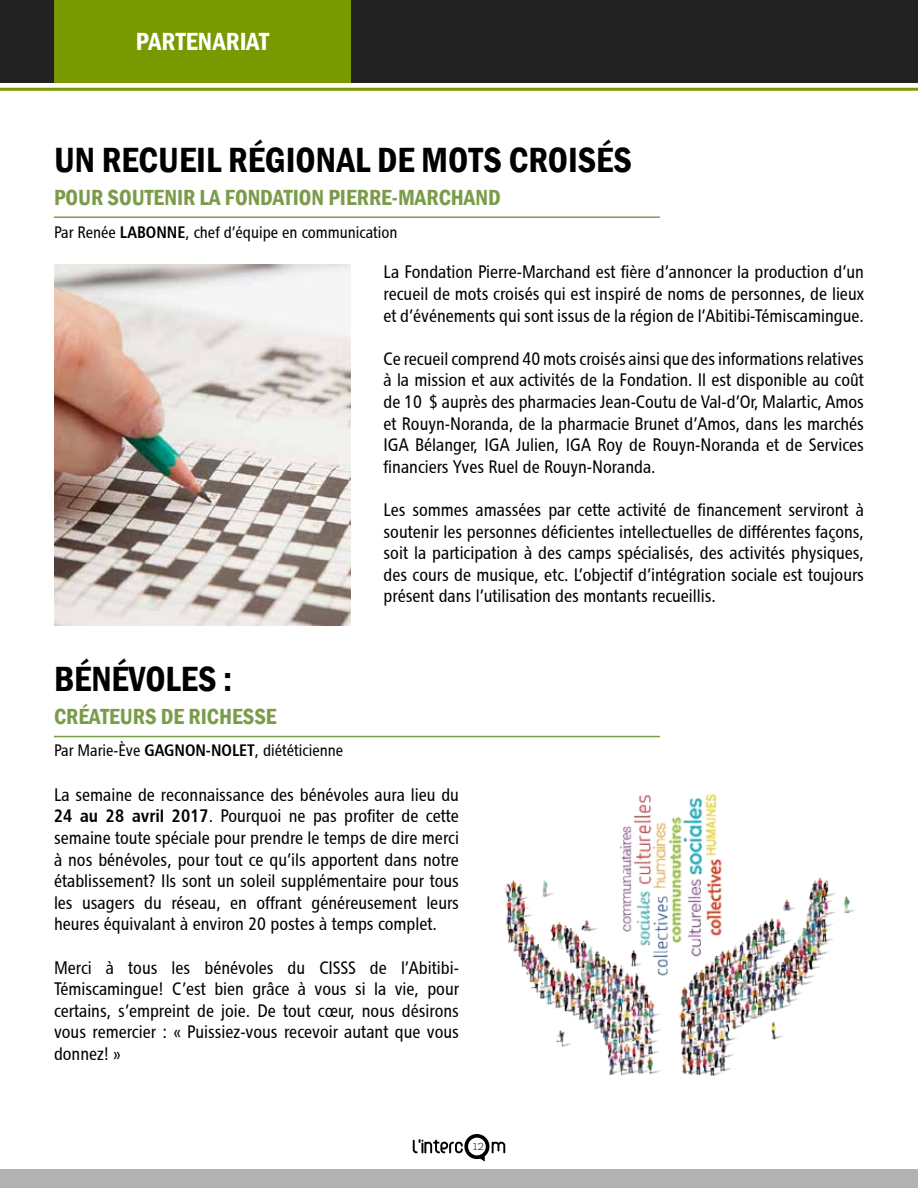
<style>
.page{position:relative;width:918px;height:1188px;background:#fff}
.page>*{position:absolute;margin:0;border:0;box-sizing:border-box;transform-origin:0 0}
.t1{font:600 condensed 36px "Franklin Gothic";color:#000}
.t2{font:600 condensed 25.5px "Franklin Gothic";color:#fff}
.t3{font:600 condensed 22.5px "Franklin Gothic";color:#7a9c49}
.t4{font:18px/21.6px "Chaloult Cond Normal";color:#000;text-align:justify}
.t5{font:16.5px "Chaloult Cond Normal";color:#000}
.t6{font:16.5px "Chaloult Cond Demi Gras Normal";color:#000}
.t7{font:300 15px "Klinic Slab";color:#000}
.s1{font-family:"Chaloult Cond Demi Gras Normal"}
</style>
<div class="page">
<div style="left:0;top:1170px;width:918px;height:18px;background:#b3b2b1"></div>
<div style="left:0;top:0;width:918px;height:82px;background:#232222"></div>
<svg style="left:413px;top:1134px;width:92px;height:28px"></svg>
<div style="left:54px;top:0;width:297px;height:82px;background:#799900"></div>
<hr style="left:0;top:88px;width:918px;height:3px;background:#799900">
<hr style="left:54px;top:216px;width:606px;height:2px;background:#7a9c49">
<hr style="left:54px;top:736px;width:606px;height:1px;background:#7a9c49">
<img style="left:54px;top:265px;width:297px;height:360px">
<img style="left:504px;top:793px;width:351px;height:283px">
<h2 class="t2" style="left:136px;top:24px;width:135px">PARTENARIAT</h2>
<h1 class="t1" style="left:54px;top:135px;width:579px">UN RECUEIL RÉGIONAL DE MOTS CROISÉS</h1>
<p class="t3" style="left:54px;top:183px;width:448px">POUR SOUTENIR LA FONDATION PIERRE-MARCHAND</p>
<p class="t5" style="left:54px;top:222px;width:103px">Par Renée <span class="s1">LABONNE</span></p>
<p class="t5" style="left:186px;top:222px;width:213px">, chef d’équipe en communication</p>
<h1 class="t1" style="left:54px;top:655px;width:180px">BÉNÉVOLES :</h1>
<p class="t3" style="left:54px;top:702px;width:224px">CRÉATEURS DE RICHESSE</p>
<p class="t5" style="left:54px;top:740px;width:102px">Par Marie-Ève <span class="s1">GAGNON</span></p>
<p class="t6" style="left:206px;top:740px;width:15px">-NOLET</p>
<p class="t5" style="left:255px;top:740px;width:90px">, diététicienne</p>
<p class="t4" style="left:384px;top:261px;width:482px">La Fondation Pierre-Marchand est fière d’annoncer la production d’un recueil de mots croisés qui est inspiré de noms de personnes, de lieux et d’événements qui sont issus de la région de l’Abitibi-Témiscamingue.</p>
<p class="t4" style="left:384px;top:347px;width:482px">Ce recueil comprend 40 mots croisés ainsi que des informations relatives à la mission et aux activités de la Fondation. Il est disponible au coût de 10 $ auprès des pharmacies Jean-Coutu de Val-d’Or, Malartic, Amos et Rouyn-Noranda, de la pharmacie Brunet d’Amos, dans les marchés IGA Bélanger, IGA Julien, IGA Roy de Rouyn-Noranda et de Services financiers Yves Ruel de Rouyn-Noranda.</p>
<p class="t4" style="left:384px;top:499px;width:482px">Les sommes amassées par cette activité de financement serviront à soutenir les personnes déficientes intellectuelles de différentes façons, soit la participation à des camps spécialisés, des activités physiques, des cours de musique, etc. L’objectif d’intégration sociale est toujours présent dans l’utilisation des montants recueillis.</p>
<p class="t4" style="left:54px;top:783px;width:407px">La semaine de reconnaissance des bénévoles aura lieu du <span class="s1">24 au 28 avril 2017</span>. Pourquoi ne pas profiter de cette semaine toute spéciale pour prendre le temps de dire merci à nos bénévoles, pour tout ce qu’ils apportent dans notre établissement? Ils sont un soleil supplémentaire pour tous les usagers du réseau, en offrant généreusement leurs heures équivalant à environ 20 postes à temps complet.</p>
<p class="t4" style="left:54px;top:956px;width:407px">Merci à tous les bénévoles du CISSS de l’Abitibi-Témiscamingue! C’est bien grâce à vous si la vie, pour certains, s’empreint de joie. De tout cœur, nous désirons vous remercier : « Puissiez-vous recevoir autant que vous donnez! »</p>
<p class="t7" style="left:473px;top:1136px;width:13px">12</p>
</div>
